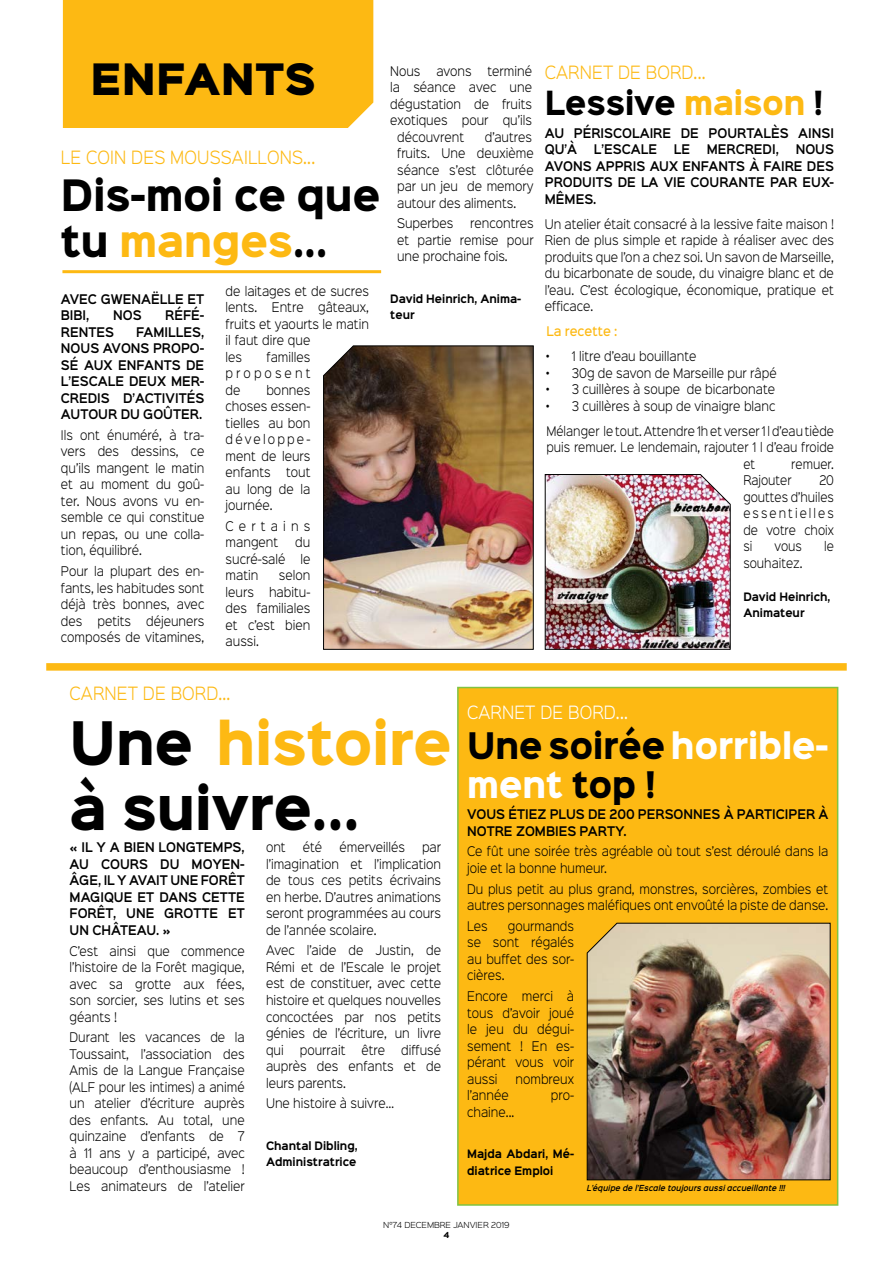
<style>
.page{position:relative;width:893px;height:1263px;background:#fff}
.page>*{position:absolute;margin:0;border:0;box-sizing:border-box;transform-origin:0 0}
.t1{font:900 54px/64.8px "Sinkin Sans 800";color:#000;scale:.9 1}
.t2{font:900 39px/46.8px "Sinkin Sans 800";color:#000;scale:.9 1}
.t3{font:39px "Sinkin Sans 900 X Black";letter-spacing:.01em;color:#000;scale:.9 1}
.t4{font:900 33px/39.6px "Sinkin Sans 800";color:#000;scale:.9 1}
.t5{font:900 30px "Sinkin Sans 800";color:#000;scale:.9 1}
.t6{font:300 16.5px "Sinkin Sans 300";letter-spacing:.01em;color:#fdb913;scale:.9 1}
.t7{font:300 16.5px "Sinkin Sans 300";letter-spacing:.01em;color:#fff;scale:.9 1}
.t8{font:300 12px/16.5px "Sinkin Sans 300";color:#000;text-align:justify;scale:.9 1}
.t9{font:600 12px/16.5px "Sinkin Sans 600";color:#000;scale:.9 1}
.t10{font:300 12px/16.5px "Sinkin Sans 300";color:#000;scale:.88 1}
.t11{font:300 12px/16.5px "Sinkin Sans 300";letter-spacing:.48em;color:#000;scale:.9 1}
.t12{font:500 12px "Sinkin Sans 500";color:#fdb913;scale:.9 1}
.t13{font:700 10.5px/16.5px "Sinkin Sans 700";color:#000;scale:.9 1}
.t14{font:italic 600 7.5px "Sinkin Sans 600";color:#000;scale:.9 1}
.t15{font:300 7.5px "Sinkin Sans 300";color:#000}
.t16{font:700 7.5px "Sinkin Sans 700";color:#000}
.s1{color:#fdb913}
.s2{color:#fff}
</style>
<div class="page">
<hr style="left:62px;top:270px;width:319px;height:3px;background:#fdb913">
<div style="left:63px;top:0;width:310px;height:128px;background:#fdb913"></div>
<img style="left:323px;top:345px;width:211px;height:305px">
<div style="left:46px;top:663px;width:801px;height:8px;background:#fdb913"></div>
<img style="left:544px;top:474px;width:187px;height:176px">
<div style="left:458px;top:687px;width:380px;height:518px;background:#fdb913"></div>
<div style="left:457px;top:687px;width:381px;height:519px;border:2px solid #80c342"></div>
<img style="left:586px;top:922px;width:245px;height:258px">
<h2 class="t3" style="left:91px;top:59px;width:252px">ENFANTS</h2>
<h3 class="t6" style="left:61px;top:144px;width:284px">LE COIN DES MOUSSAILLONS...</h3>
<h2 class="t2" style="left:61px;top:174px;width:356px">Dis-moi ce que tu <span class="s1">manges</span>...</h2>
<p class="t9" style="left:61px;top:289px;width:161px">AVEC GWENAËLLE ET<br>BIBI,</p>
<p class="t9" style="left:113px;top:306px;width:33px">NOS</p>
<p class="t9" style="left:165px;top:306px;width:45px">RÉFÉ-</p>
<p class="t9" style="left:61px;top:322px;width:161px;text-align:justify;text-indent:75px">FAMILLES, NOUS AVONS PROPO-SÉ AUX ENFANTS DE L’ESCALE DEUX MER-CREDIS D’ACTIVITÉS AUTOUR DU GOÛTER.</p>
<p class="t8" style="left:61px;top:426px;width:161px">Ils ont énuméré, à tra&shy;vers des dessins, ce qu’ils mangent le matin et au moment du goû&shy;ter. Nous avons vu en&shy;semble ce qui constitue un repas, ou une colla&shy;tion, équilibré.</p>
<p class="t8" style="left:61px;top:562px;width:161px">Pour la plupart des en&shy;fants, les habitudes sont déjà très bonnes, avec des petits déjeuners composés de vitamines,</p>
<p class="t9" style="left:61px;top:322px;width:61px">RENTES</p>
<p class="t8" style="left:226px;top:282px;width:161px;text-align:left">de laitages et de sucres lents. Entre gâteaux, fruits et yaourts le matin il faut dire que<br>les</p>
<p class="t8" style="left:226px;top:348px;width:96px;text-indent:41px">familles proposent de</p>
<p class="t8" style="left:226px;top:381px;width:96px;text-indent:41px">bonnes choses essen&shy;tielles au bon développe&shy;ment de leurs enfants</p>
<p class="t8" style="left:226px;top:463px;width:96px;text-indent:60px">tout au long de la journée.</p>
<p class="t11" style="left:226px;top:517px;width:96px">Certains mangent</p>
<p class="t8" style="left:226px;top:533px;width:96px;text-indent:70px">du sucré-salé le matin</p>
<p class="t8" style="left:279px;top:566px;width:36px">selon</p>
<p class="t8" style="left:226px;top:583px;width:96px;text-indent:43px">habitu&shy;des familiales et c’est bien aussi.</p>
<p class="t8" style="left:226px;top:583px;width:33px">leurs</p>
<p class="t8" style="left:390px;top:62px;width:35px">Nous</p>
<p class="t8" style="left:436px;top:62px;width:41px">avons</p>
<p class="t8" style="left:487px;top:62px;width:51px">terminé</p>
<p class="t8" style="left:390px;top:78px;width:159px">la séance avec une</p>
<p class="t8" style="left:390px;top:95px;width:159px">dégustation de fruits</p>
<p class="t8" style="left:390px;top:111px;width:159px">exotiques pour qu’ils</p>
<p class="t8" style="left:397px;top:128px;width:76px">découvrent</p>
<p class="t8" style="left:397px;top:128px;width:153px;text-align:left;text-indent:88px">d’autres fruits. Une deuxième séance s’est clôturée par un jeu de memory autour des aliments.</p>
<p class="t8" style="left:397px;top:214px;width:64px">Superbes</p>
<p class="t8" style="left:397px;top:214px;width:153px;text-indent:73px">rencontres et partie remise pour une prochaine fois.</p>
<p class="t13" style="left:390px;top:291px;width:147px">David Heinrich, Anima&shy;teur</p>
<h3 class="t6" style="left:545px;top:59px;width:180px">CARNET DE BORD...</h3>
<h3 class="t5" style="left:545px;top:87px;width:311px">Lessive <span class="s1">maison</span> !</h3>
<p class="t9" style="left:545px;top:124px;width:323px">AU PÉRISCOLAIRE DE POURTALÈS AINSI<br>QU’À</p>
<p class="t9" style="left:545px;top:140px;width:323px;text-align:justify;text-indent:251px">NOUS AVONS APPRIS AUX ENFANTS À FAIRE DES PRODUITS DE LA VIE COURANTE PAR EUX-MÊMES.</p>
<p class="t8" style="left:545px;top:215px;width:323px">Un atelier était consacré à la lessive faite maison !<br>Rien de plus simple et rapide à réaliser avec des produits que l’on a chez soi. Un savon de Marseille, du bicarbonate de soude, du vinaigre blanc et de l’eau. C’est écologique, économique, pratique et efficace.</p>
<p class="t12" style="left:546px;top:321px;width:81px">La recette :</p>
<p class="t8" style="left:546px;top:347px;width:168px">• 1 litre d’eau bouillante</p>
<p class="t8" style="left:546px;top:364px;width:257px">• 30g de savon de Marseille pur râpé</p>
<p class="t8" style="left:546px;top:380px;width:256px">• 3 cuillères à soupe de bicarbonate</p>
<p class="t8" style="left:546px;top:393px;width:321px;line-height:25px">• 3 cuillères à soup de vinaigre blanc<br>Mélanger le tout. Attendre 1h et verser 1 l d’eau tiède</p>
<p class="t10" style="left:743px;top:438px;width:104px;text-indent:-197px">puis remuer. Le lendemain, rajouter 1 l d’eau froide et</p>
<p class="t9" style="left:594px;top:140px;width:72px">L’ESCALE</p>
<p class="t9" style="left:674px;top:140px;width:20px">LE</p>
<p class="t9" style="left:707px;top:140px;width:82px">MERCREDI,</p>
<p class="t10" style="left:743px;top:455px;width:104px;text-indent:48px">remuer.<br>Rajouter</p>
<p class="t10" style="left:743px;top:471px;width:104px;text-align:justify;text-indent:76px">20 gouttes d’huiles essentielles de votre choix si</p>
<p class="t10" style="left:775px;top:537px;width:33px">vous</p>
<p class="t10" style="left:824px;top:537px;width:13px">le</p>
<p class="t10" style="left:743px;top:554px;width:69px">souhaitez.</p>
<p class="t13" style="left:743px;top:589px;width:98px">David Heinrich,<br>Animateur</p>
<h3 class="t6" style="left:70px;top:680px;width:180px">CARNET DE BORD...</h3>
<h1 class="t1" style="left:70px;top:714px;width:426px">Une <span class="s1">histoire </span>à suivre...</h1>
<p class="t9" style="left:70px;top:838px;width:196px;text-align:justify">« IL Y A BIEN LONGTEMPS, AU COURS DU MOYEN-ÂGE, IL Y AVAIT UNE FORÊT MAGIQUE ET DANS CETTE FORÊT, UNE GROTTE ET UN CHÂTEAU. »</p>
<p class="t8" style="left:70px;top:941px;width:196px">C’est ainsi que commence l’histoire de la Forêt magique, avec sa grotte aux fées, son sorcier, ses lutins et ses géants !</p>
<p class="t8" style="left:70px;top:1028px;width:196px">Durant les vacances de la Toussaint, l’association des Amis de la Langue Française (ALF pour les intimes) a animé un atelier d’écriture auprès des enfants. Au total, une quinzaine d’enfants de 7 à 11 ans y a participé, avec beaucoup d’enthousiasme !<br>Les animateurs de l’atelier</p>
<p class="t8" style="left:266px;top:838px;width:23px">ont</p>
<p class="t8" style="left:303px;top:838px;width:23px">été</p>
<p class="t8" style="left:339px;top:838px;width:74px">émerveillés</p>
<p class="t8" style="left:266px;top:838px;width:196px;text-indent:156px">par l’imagination et l’implication de tous ces petits écrivains en herbe. D’autres animations seront programmées au cours de l’année scolaire.</p>
<p class="t8" style="left:266px;top:941px;width:196px">Avec l’aide de Justin, de Rémi et de l’Escale le projet est de constituer, avec cette histoire et quelques nouvelles concoctées par nos petits génies de l’écriture, un livre qui</p>
<p class="t8" style="left:266px;top:1040px;width:196px;text-indent:135px">diffusé auprès des enfants et de leurs parents.</p>
<p class="t8" style="left:266px;top:1094px;width:144px">Une histoire à suivre…</p>
<p class="t13" style="left:266px;top:1138px;width:104px">Chantal Dibling,<br>Administratrice</p>
<p class="t8" style="left:300px;top:1040px;width:52px">pourrait</p>
<p class="t8" style="left:361px;top:1040px;width:28px">être</p>
<h3 class="t7" style="left:467px;top:699px;width:180px">CARNET DE BORD...</h3>
<h3 class="t4" style="left:467px;top:727px;width:403px">Une soirée <span class="s2">horrible&shy;ment</span> top !</h3>
<p class="t9" style="left:467px;top:805px;width:403px">VOUS ÉTIEZ PLUS DE 200 PERSONNES À PARTICIPER À<br>NOTRE ZOMBIES PARTY.</p>
<p class="t8" style="left:467px;top:842px;width:403px">Ce fût une soirée très agréable où tout s’est déroulé dans la joie et la bonne humeur.</p>
<p class="t8" style="left:467px;top:879px;width:403px">Du plus petit au plus grand, monstres, sorcières, zombies et autres personnages maléfiques ont envoûté la piste de danse.</p>
<p class="t8" style="left:467px;top:917px;width:24px">Les</p>
<p class="t8" style="left:467px;top:917px;width:120px;text-indent:41px">gourmands se sont régalés au buffet des sor&shy;cières.</p>
<p class="t8" style="left:467px;top:987px;width:120px">Encore merci à tous d’avoir joué le jeu du dégui&shy;sement ! En es&shy;pérant vous voir aussi</p>
<p class="t8" style="left:515px;top:1069px;width:67px">nombreux</p>
<p class="t8" style="left:467px;top:1086px;width:48px">l’année</p>
<p class="t8" style="left:551px;top:1086px;width:27px">pro-</p>
<p class="t8" style="left:467px;top:1102px;width:54px">chaine...</p>
<p class="t13" style="left:467px;top:1146px;width:120px">Majda Abdari, Mé&shy;diatrice Emploi</p>
<p class="t14" style="left:587px;top:1181px;width:222px">L’équipe de l’Escale toujours aussi accueillante !!!</p>
<p class="t15" style="left:383px;top:1218px;width:128px">N°74 DECEMBRE JANVIER 2019</p>
<p class="t16" style="left:443px;top:1231px;width:7px">4</p>
</div>
